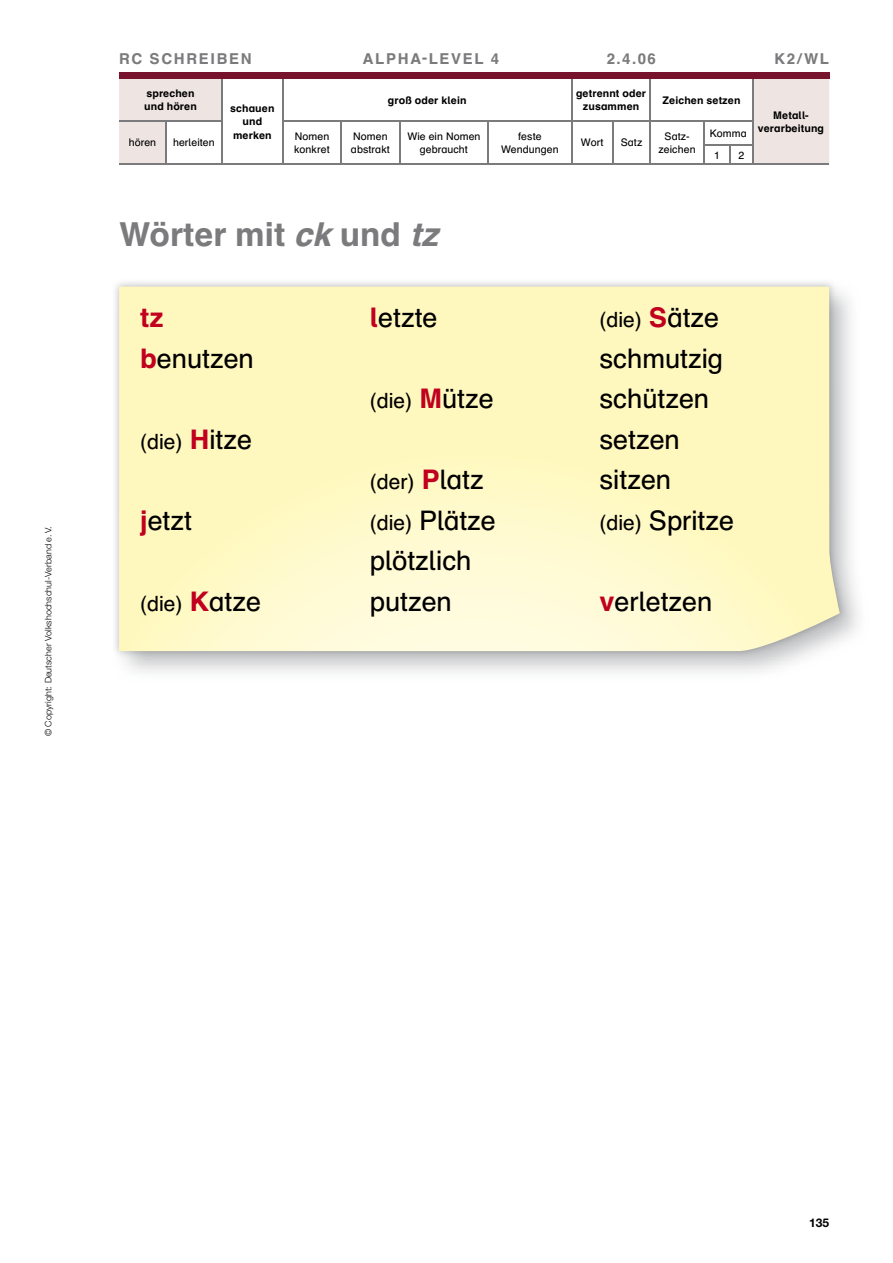
<style>
.page{position:relative;width:893px;height:1263px;background:#fff}
.page>*{position:absolute;margin:0;border:0;box-sizing:border-box;transform-origin:0 0}
.t1{font:700 33px "Schulbuch Nord Pro";color:#7b7b7d}
.t2{font:27px/40.5px "Schulbuch Nord Pro";color:#000}
.t3{font:21px "Schulbuch Nord Pro";color:#000}
.t4{font:700 15px "Schulbuch Nord Pro";letter-spacing:.11em;color:#7b7b7d}
.t5{font:700 12px "Helvetica Neue LT Pro";color:#000}
.t6{font:10.5px/13.5px "Schulbuch Nord Pro";letter-spacing:.01em;color:#000}
.t7{font:700 10.5px/13.5px "Schulbuch Nord Pro";letter-spacing:.01em;color:#000;text-align:center}
.t8{font:300 9px "Helvetica Neue LT Pro";letter-spacing:.005em;color:#000}
.s1{font-style:italic}
.s2{font-weight:700;color:#c1001f}
.s3{font-weight:700;font-size:27px;color:#c1001f}
.s4{font-size:27px}
.s5{font-size:21px}
</style>
<div class="page">
<svg style="left:119px;top:79px;width:710px;height:85px"></svg>
<hr style="left:572px;top:120px;width:41px;height:1px;background:#7b7b7d">
<hr style="left:572px;top:164px;width:41px;height:1px;background:#7b7b7d">
<hr style="left:613px;top:164px;width:37px;height:1px;background:#7b7b7d">
<hr style="left:753px;top:164px;width:76px;height:1px;background:#7b7b7d">
<hr style="left:650px;top:164px;width:54px;height:1px;background:#7b7b7d">
<hr style="left:488px;top:120px;width:84px;height:1px;background:#7b7b7d">
<hr style="left:571px;top:79px;width:1px;height:41px;background:#7b7b7d">
<svg style="left:571px;top:121px;width:1px;height:43px"></svg>
<hr style="left:166px;top:164px;width:56px;height:1px;background:#7b7b7d">
<hr style="left:222px;top:164px;width:61px;height:1px;background:#7b7b7d">
<hr style="left:283px;top:164px;width:58px;height:1px;background:#7b7b7d">
<hr style="left:341px;top:164px;width:59px;height:1px;background:#7b7b7d">
<hr style="left:400px;top:164px;width:88px;height:1px;background:#7b7b7d">
<hr style="left:488px;top:164px;width:84px;height:1px;background:#7b7b7d">
<hr style="left:650px;top:79px;width:1px;height:41px;background:#7b7b7d">
<hr style="left:752px;top:79px;width:1px;height:41px;background:#7b7b7d">
<hr style="left:650px;top:120px;width:54px;height:1px;background:#7b7b7d">
<svg style="left:703px;top:120px;width:50px;height:45px"></svg>
<hr style="left:221px;top:79px;width:2px;height:41px;background:#7b7b7d">
<hr style="left:166px;top:120px;width:57px;height:1px;background:#7b7b7d">
<hr style="left:119px;top:120px;width:47px;height:1px;background:#7b7b7d">
<hr style="left:165px;top:121px;width:2px;height:24px;background:#7b7b7d">
<svg style="left:165px;top:145px;width:2px;height:19px"></svg>
<hr style="left:119px;top:164px;width:47px;height:1px;background:#7b7b7d">
<hr style="left:282px;top:79px;width:2px;height:41px;background:#7b7b7d">
<hr style="left:221px;top:121px;width:2px;height:24px;background:#7b7b7d">
<svg style="left:221px;top:145px;width:2px;height:19px"></svg>
<hr style="left:282px;top:120px;width:59px;height:1px;background:#7b7b7d">
<hr style="left:282px;top:121px;width:2px;height:24px;background:#7b7b7d">
<svg style="left:282px;top:145px;width:2px;height:19px"></svg>
<hr style="left:400px;top:120px;width:88px;height:1px;background:#7b7b7d">
<hr style="left:487px;top:121px;width:2px;height:24px;background:#7b7b7d">
<svg style="left:487px;top:145px;width:2px;height:19px"></svg>
<hr style="left:613px;top:120px;width:37px;height:1px;background:#7b7b7d">
<svg style="left:612px;top:121px;width:1px;height:43px"></svg>
<svg style="left:650px;top:121px;width:1px;height:43px"></svg>
<hr style="left:341px;top:120px;width:59px;height:1px;background:#7b7b7d">
<hr style="left:340px;top:121px;width:2px;height:24px;background:#7b7b7d">
<svg style="left:340px;top:145px;width:2px;height:19px"></svg>
<svg style="left:399px;top:121px;width:1px;height:43px"></svg>
<div style="left:119px;top:72px;width:710px;height:7px;background:#77132c"></div>
<svg style="left:119px;top:287px;width:721px;height:364px;background:#fdf7c4"></svg>
<p class="t8" style="left:43px;top:736px;width:211px;rotate:-90deg">© Copyright: Deutscher Volkshochschul-Verband e. V.</p>
<h3 class="t4" style="left:119px;top:48px;width:134px">RC SCHREIBEN</h3>
<h3 class="t4" style="left:363px;top:48px;width:138px">ALPHA-LEVEL 4</h3>
<h3 class="t4" style="left:607px;top:48px;width:51px">2.4.06</h3>
<h3 class="t4" style="left:774px;top:48px;width:56px">K2/WL</h3>
<p class="t7" style="left:388px;top:93px;width:80px">groß oder klein</p>
<p class="t7" style="left:576px;top:86px;width:72px">getrennt oder zusammen</p>
<p class="t7" style="left:662px;top:93px;width:80px">Zeichen setzen</p>
<p class="t7" style="left:144px;top:86px;width:54px;text-align:left">sprechen und hören</p>
<p class="t7" style="left:230px;top:101px;width:46px">schauen und merken</p>
<p class="t6" style="left:129px;top:136px;width:29px">hören</p>
<p class="t6" style="left:173px;top:136px;width:43px">herleiten</p>
<p class="t6" style="left:294px;top:129px;width:37px">Nomen konkret</p>
<p class="t6" style="left:351px;top:129px;width:40px">Nomen abstrakt</p>
<p class="t6" style="left:407px;top:129px;width:75px;text-align:center">Wie ein Nomen gebraucht</p>
<p class="t6" style="left:501px;top:129px;width:59px;text-align:center">feste<br>Wendungen</p>
<p class="t6" style="left:581px;top:136px;width:24px">Wort</p>
<p class="t6" style="left:621px;top:136px;width:23px">Satz</p>
<p class="t6" style="left:658px;top:129px;width:39px;text-align:center">Satz&shy;zeichen</p>
<p class="t6" style="left:714px;top:122px;width:34px;line-height:21.9px;text-indent:-4px">Komma<br>1</p>
<p class="t6" style="left:739px;top:148px;width:7px">2</p>
<p class="t7" style="left:758px;top:108px;width:68px">Metall&shy;verarbeitung</p>
<h1 class="t1" style="left:119px;top:211px;width:331px">Wörter mit <span class="s1">ck</span>und <span class="s1">tz</span></h1>
<h2 class="t2" style="left:140px;top:297px;width:115px"><span class="s2">tz b</span>enutzen</h2>
<h3 class="t3" style="left:140px;top:426px;width:113px">(die) <span class="s3">H</span><span class="s4">itze</span></h3>
<h2 class="t2" style="left:140px;top:500px;width:53px"><span class="s2">j</span>etzt</h2>
<h3 class="t3" style="left:140px;top:588px;width:122px">(die) <span class="s3">K</span><span class="s4">atze</span></h3>
<h2 class="t2" style="left:370px;top:297px;width:69px"><span class="s2">l</span>etzte</h2>
<h3 class="t3" style="left:370px;top:386px;width:125px">(die) <span class="s3">M</span><span class="s4">ütze</span></h3>
<h3 class="t3" style="left:370px;top:467px;width:115px">(der) <span class="s3">P</span><span class="s4">latz</span></h3>
<h2 class="t2" style="left:370px;top:500px;width:127px"><span class="s5">(die)</span> Plätze plötzlich putzen</h2>
<h3 class="t3" style="left:600px;top:305px;width:121px">(die) <span class="s3">S</span><span class="s4">ätze</span></h3>
<h2 class="t2" style="left:600px;top:338px;width:136px">schmutzig schützen setzen sitzen<br><span class="s5">(die)</span> Spritze</h2>
<h2 class="t2" style="left:600px;top:581px;width:114px"><span class="s2">v</span>erletzen</h2>
<p class="t5" style="left:809px;top:1215px;width:22px">135</p>
</div>
